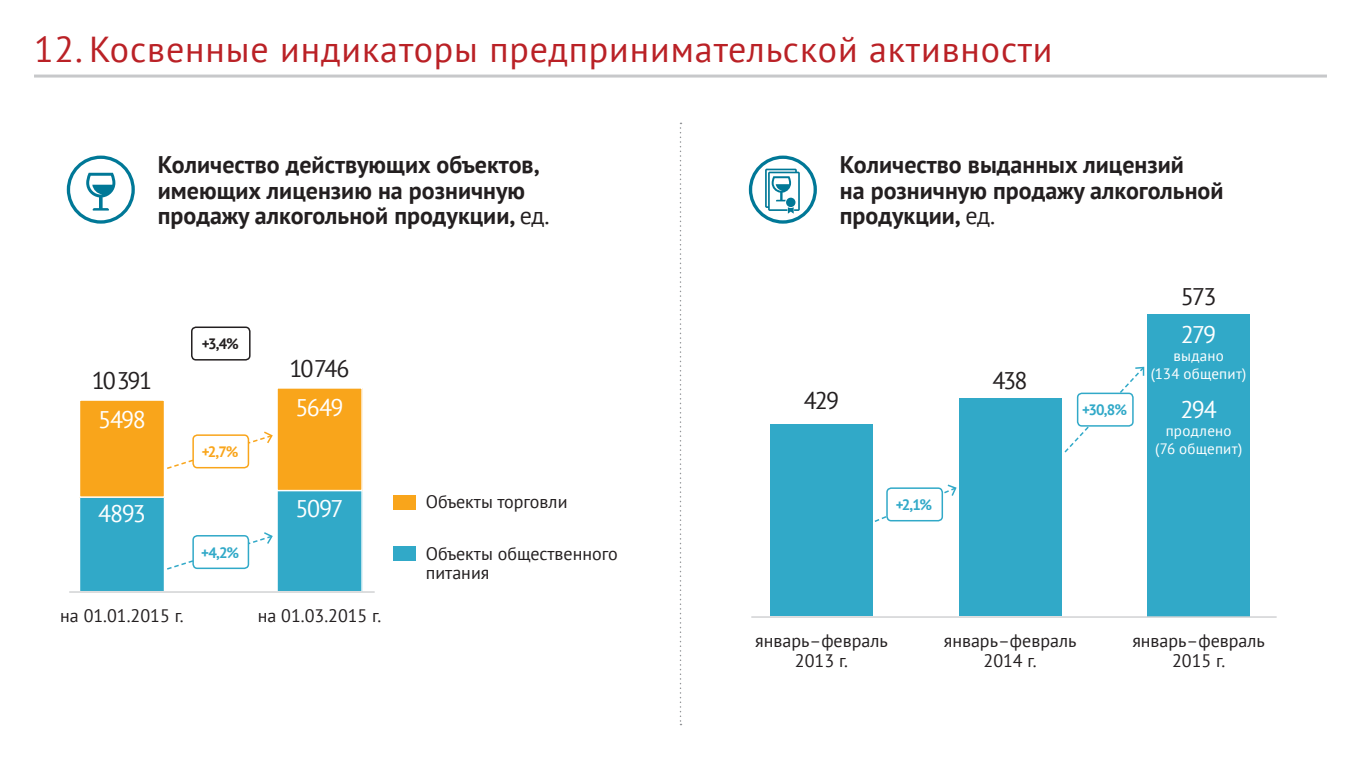
<style>
.page{position:relative;width:1361px;height:766px;background:#fff}
.page>*{position:absolute;margin:0;border:0;box-sizing:border-box;transform-origin:0 0}
.t1{font:36px "PT Sans";letter-spacing:.025em;color:#ba2126}
.t2{font:700 24px/25.5px "PT Sans";color:#231f20}
.t3{font:24px "PT Sans";letter-spacing:-.07em;color:#fff}
.t4{font:24px "PT Sans";letter-spacing:-.075em;color:#231f20}
.t5{font:18px/19.5px "PT Sans";color:#231f20;text-align:center}
.t6{font:15px/18px "PT Sans";letter-spacing:.01em;color:#fff;text-align:center}
.t7{font:700 15px "PT Sans";color:#31a9c8}
.t8{font:700 15px "PT Sans";color:#f9a51b}
.t9{font:700 15px "PT Sans";color:#231f20}
.s1{font-weight:400}
</style>
<div class="page">
<div style="left:1147px;top:314px;width:102px;height:302px;background:#31a9c8"></div>
<div style="left:770px;top:424px;width:102px;height:192px;background:#31a9c8"></div>
<div style="left:959px;top:398px;width:102px;height:218px;background:#31a9c8"></div>
<hr style="left:34px;top:74px;width:1293px;height:3px;background:#c7c8ca">
<svg style="left:680px;top:123px;width:1px;height:602px"></svg>
<hr style="left:751px;top:616px;width:525px;height:1px;background:#d1d2d4">
<svg style="left:749px;top:155px;width:68px;height:68px"></svg>
<svg style="left:874px;top:484px;width:83px;height:38px"></svg>
<svg style="left:1064px;top:366px;width:81px;height:87px"></svg>
<div style="left:887px;top:488px;width:55px;height:32px;background:#fff;border-radius:4px"></div>
<div style="left:886px;top:487px;width:57px;height:34px;border:2px solid #31a9c8;border-radius:4px"></div>
<div style="left:1077px;top:393px;width:56px;height:33px;background:#fff;border-radius:4px"></div>
<div style="left:1077px;top:392px;width:56px;height:34px;border:2px solid #31a9c8;border-radius:4px"></div>
<div style="left:79px;top:494px;width:85px;height:97px;background:#31a9c8"></div>
<div style="left:79px;top:493px;width:86px;height:99px;border:2px solid #fff"></div>
<div style="left:79px;top:400px;width:85px;height:97px;background:#f9a51b"></div>
<div style="left:79px;top:399px;width:86px;height:98px;border:2px solid #fff"></div>
<div style="left:277px;top:489px;width:85px;height:102px;background:#31a9c8"></div>
<div style="left:276px;top:488px;width:87px;height:104px;border:2px solid #fff"></div>
<div style="left:277px;top:388px;width:85px;height:102px;background:#f9a51b"></div>
<div style="left:276px;top:387px;width:87px;height:104px;border:2px solid #fff"></div>
<hr style="left:69px;top:591px;width:306px;height:1px;background:#d1d2d4">
<svg style="left:67px;top:155px;width:68px;height:68px"></svg>
<div style="left:393px;top:494px;width:23px;height:15px;background:#f9a51b"></div>
<div style="left:393px;top:545px;width:23px;height:15px;background:#31a9c8"></div>
<svg style="left:167px;top:532px;width:106px;height:38px"></svg>
<svg style="left:167px;top:431px;width:106px;height:38px"></svg>
<div style="left:193px;top:535px;width:55px;height:33px;background:#fff;border-radius:4px"></div>
<div style="left:192px;top:535px;width:57px;height:34px;border:2px solid #31a9c8;border-radius:4px"></div>
<div style="left:193px;top:435px;width:55px;height:32px;background:#fff;border-radius:4px"></div>
<div style="left:192px;top:434px;width:57px;height:34px;border:2px solid #f9a51b;border-radius:4px"></div>
<div style="left:191px;top:326px;width:59px;height:34px;border:2px solid #231f20;border-radius:4px"></div>
<h1 class="t1" style="left:34px;top:26px;width:1020px">12. Косвенные индикаторы предпринимательской активности</h1>
<p class="t2" style="left:158px;top:152px;width:393px">Количество действующих объектов, имеющих лицензию на розничную продажу алкогольной продукции, <span class="s1">ед.</span></p>
<p class="t4" style="left:92px;top:365px;width:62px">10391</p>
<p class="t3" style="left:98px;top:404px;width:49px">5498</p>
<p class="t3" style="left:98px;top:498px;width:49px">4893</p>
<p class="t9" style="left:202px;top:334px;width:38px">+3,4%</p>
<p class="t8" style="left:202px;top:442px;width:38px">+2,7%</p>
<p class="t7" style="left:201px;top:542px;width:40px">+4,2%</p>
<p class="t5" style="left:60px;top:605px;width:125px">на 01.01.2015 г.</p>
<p class="t4" style="left:289px;top:353px;width:62px">10746</p>
<p class="t3" style="left:296px;top:391px;width:49px">5649</p>
<p class="t3" style="left:296px;top:493px;width:49px">5097</p>
<p class="t5" style="left:258px;top:605px;width:125px">на 01.03.2015 г.</p>
<p class="t5" style="left:426px;top:491px;width:143px">Объекты торговли</p>
<p class="t5" style="left:426px;top:543px;width:194px;text-align:left">Объекты общественного питания</p>
<p class="t2" style="left:840px;top:152px;width:385px">Количество выданных лицензий<br>на розничную продажу алкогольной продукции, <span class="s1">ед.</span></p>
<p class="t4" style="left:804px;top:385px;width:37px">429</p>
<p class="t7" style="left:896px;top:495px;width:38px">+2,1%</p>
<p class="t4" style="left:992px;top:364px;width:37px">438</p>
<p class="t7" style="left:1082px;top:400px;width:46px">+30,8%</p>
<p class="t4" style="left:1181px;top:281px;width:37px">573</p>
<p class="t3" style="left:1181px;top:319px;width:37px">279</p>
<p class="t6" style="left:1151px;top:346px;width:97px">выдано<br>(134 общепит)</p>
<p class="t3" style="left:1180px;top:394px;width:38px">294</p>
<p class="t6" style="left:1155px;top:421px;width:89px">продлено (76 общепит)</p>
<p class="t5" style="left:755px;top:630px;width:134px">январь–февраль<br>2013 г.</p>
<p class="t5" style="left:944px;top:630px;width:134px">январь–февраль<br>2014 г.</p>
<p class="t5" style="left:1132px;top:630px;width:134px">январь–февраль<br>2015 г.</p>
</div>
